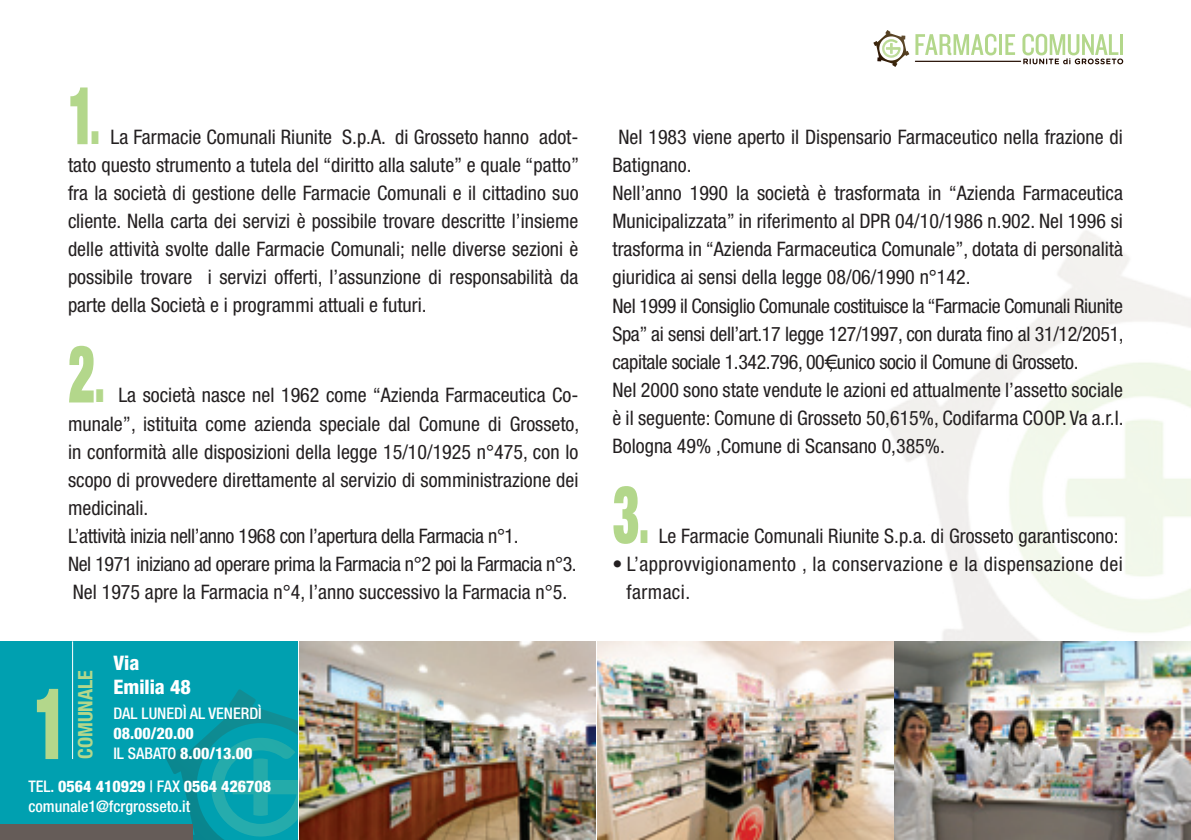
<style>
.page{position:relative;width:1191px;height:840px;background:#fff}
.page>*{position:absolute;margin:0;border:0;box-sizing:border-box;transform-origin:0 0}
.t1{font:900 expanded 99px "Helvetica Neue";color:#b3d78b;scale:.64 1}
.t2{font:900 expanded 80px "Helvetica Neue";color:#b3d78b;scale:.64 1}
.t3{font:condensed 20px/28px "Helvetica Neue";color:#231f20}
.t4{font:condensed 20px/28px "Helvetica Neue";letter-spacing:.02em;color:#231f20}
.t5{font:800 condensed 20px/24px "Helvetica Neue";color:#fff}
.t6{font:700 condensed 20px "Helvetica Neue";color:#b3d78b}
.t7{font:500 condensed 16px/20px "Helvetica Neue";color:#fff}
.t8{font:800 condensed 16px/20px "Helvetica Neue";color:#fff}
.s1{font-size:60px}
.s2{font-weight:500}
.s3{font-weight:800}
</style>
<div class="page">
<img style="left:883px;top:230px;width:308px;height:577px">
<div style="left:0;top:641px;width:298px;height:198px;background:#00a0b0"></div>
<svg style="left:165px;top:689px;width:133px;height:150px"></svg>
<img style="left:299px;top:641px;width:296px;height:198px">
<img style="left:597px;top:641px;width:296px;height:198px">
<img style="left:895px;top:641px;width:296px;height:198px">
<hr style="left:72px;top:641px;width:1px;height:117px;background:#fff">
<div style="left:0;top:823px;width:193px;height:16px;background:#655c58"></div>
<svg style="left:873px;top:30px;width:36px;height:37px"></svg>
<hr style="left:915px;top:61px;width:106px;height:1px;background:#230d02">
<svg style="left:915px;top:34px;width:81px;height:21px"></svg>
<hr style="left:999px;top:34px;width:3px;height:21px;background:#b3d78b">
<svg style="left:1005px;top:34px;width:10px;height:21px"></svg>
<svg style="left:1022px;top:34px;width:101px;height:30px"></svg>
<h2 class="t2" style="left:68px;top:64px;width:51px">1<span class="s1">.</span></h2>
<p class="t3" style="left:68px;top:123px;width:512px;text-align:justify;text-indent:43px">La Farmacie Comunali Riunite S.p.A. di Grosseto hanno adot&shy;tato questo strumento a tutela del “diritto alla salute” e quale “patto” fra la società di gestione delle Farmacie Comunali e il cittadino suo cliente. Nella carta dei servizi è possibile trovare descritte l’insieme delle attività svolte dalle Farmacie Comunali; nelle diverse sezioni è possibile trovare i servizi offerti, l’assunzione di responsabilità da parte della Società e i programmi attuali e futuri.</p>
<h2 class="t2" style="left:68px;top:322px;width:59px">2<span class="s1">.</span></h2>
<p class="t3" style="left:68px;top:381px;width:513px;text-indent:50px">La società nasce nel 1962 come “Azienda Farmaceutica Co&shy;munale”, istituita come azienda speciale dal Comune di Grosseto, in conformità alle disposizioni della legge 15/10/1925 n°475, con lo scopo di provvedere direttamente al servizio di somministrazione dei medicinali.<br>L’attività inizia nell’anno 1968 con l’apertura della Farmacia n°1.<br>Nel 1971 iniziano ad operare prima la Farmacia n°2 poi la Farmacia n°3.<br>Nel 1975 apre la Farmacia n°4, l’anno successivo la Farmacia n°5.</p>
<p class="t5" style="left:113px;top:650px;width:79px">Via<br>Emilia 48</p>
<p class="t7" style="left:113px;top:702px;width:150px">DAL LUNEDÌ AL VENERDÌ</p>
<p class="t8" style="left:113px;top:722px;width:140px">08.00/20.00<br><span class="s2">IL SABATO</span> 8.00/13.00</p>
<p class="t7" style="left:28px;top:775px;width:244px">TEL. <span class="s3">0564 410929</span> | FAX <span class="s3">0564 426708<br></span>COMUNALE1@FCRGROSSETO.IT</p>
<p class="t6" style="left:73px;top:758px;width:90px;rotate:-90deg">Comunale</p>
<h1 class="t1" style="left:34px;top:660px;width:53px">1</h1>
<p class="t3" style="left:612px;top:123px;width:512px">Nel 1983 viene aperto il Dispensario Farmaceutico nella frazione di Batignano.<br>Nell’anno 1990 la società è trasformata in “Azienda Farmaceutica Municipalizzata” in riferimento al DPR 04/10/1986 n.902. Nel 1996 si trasforma in “Azienda Farmaceutica Comunale”, dotata di personalità giuridica ai sensi della legge 08/06/1990 n°142.<br>Nel 1999 il Consiglio Comunale costituisce la “Farmacie Comunali Riunite Spa” ai sensi dell’art.17 legge 127/1997, con durata fino al 31/12/2051, capitale sociale 1.342.796, 00€, unico socio il Comune di Grosseto.<br>Nel 2000 sono state vendute le azioni ed attualmente l’assetto sociale è il seguente: Comune di Grosseto 50,615%, Codifarma COOP. Va a.r.l.<br>Bologna 49% ,Comune di Scansano 0,385%.</p>
<h2 class="t2" style="left:612px;top:462px;width:59px">3<span class="s1">.</span></h2>
<p class="t3" style="left:658px;top:521px;width:461px">Le Farmacie Comunali Riunite S.p.a. di Grosseto garantiscono:</p>
<p class="t4" style="left:626px;top:549px;width:498px;text-indent:-14px">• L’approvvigionamento , la conservazione e la dispensazione dei farmaci.</p>
</div>
